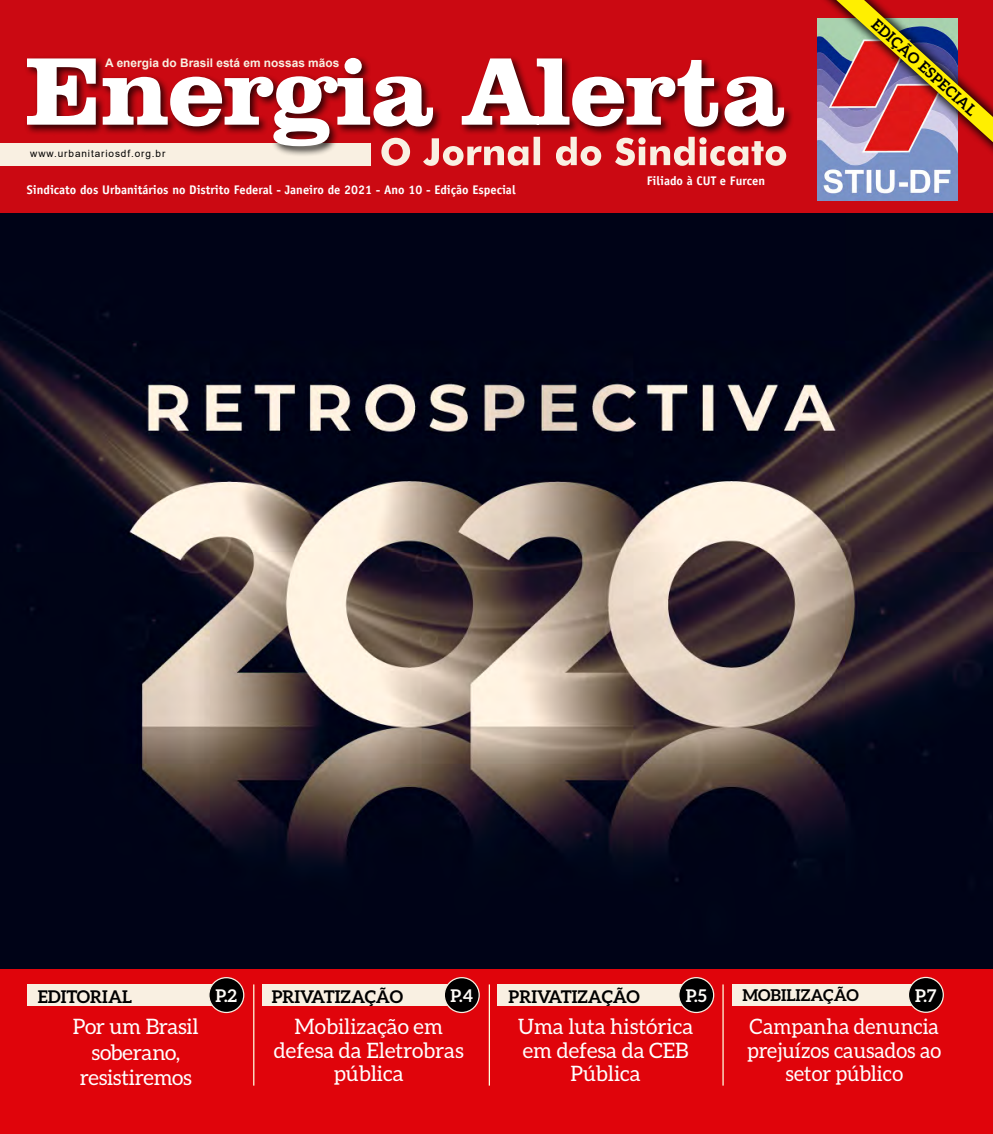
<style>
.page{position:relative;width:993px;height:1134px;background:#fff}
.page>*{position:absolute;margin:0;border:0;box-sizing:border-box;transform-origin:0 0}
.t1{font:21.25px/23.5px "Aleo";color:#fff;text-align:center}
.t2{font:21.25px/23.5px "Aleo";color:#fff;text-align:center;scale:.96 1}
.t3{font:700 17.5px "Aleo";color:#000}
.t4{font:700 17.5px "Aleo";color:#fefcf8}
.t5{font:700 16.25px "Aleo";color:#000}
.t6{font:700 15px "Aleo";color:#000}
.t7{font:700 12.5px "Officina Sans Std";color:#fff}
.t8{font:700 11.88px "Arial";color:#f9f0e2}
.t9{font:10px "Arial";letter-spacing:.09em;color:#000}
</style>
<div class="page">
<img style="left:0;top:213px;width:992px;height:756px">
<div style="left:0;top:0;width:992px;height:213px;background:#cb0912"></div>
<svg style="left:382px;top:156px;width:404px;height:10px"></svg>
<div style="left:0;top:144px;width:370px;height:22px;background:#f9f0e2"></div>
<div style="left:24px;top:55px;width:769px;height:101px;background:#000;opacity:.75"></div>
<svg style="left:27px;top:58px;width:756px;height:88px"></svg>
<img style="left:817px;top:164px;width:139px;height:37px">
<div style="left:0;top:969px;width:992px;height:165px;background:#e0040b"></div>
<div style="left:27px;top:984px;width:199px;height:22px;background:#f9f0e2"></div>
<div style="left:262px;top:984px;width:200px;height:22px;background:#f9f0e2"></div>
<div style="left:497px;top:984px;width:199px;height:22px;background:#f9f0e2"></div>
<div style="left:209px;top:978px;width:35px;height:34px;background:#000;border-radius:50%"></div>
<div style="left:208px;top:977px;width:36px;height:36px;border:1px solid #f9f0e2;border-radius:50%"></div>
<div style="left:444px;top:978px;width:35px;height:34px;background:#000;border-radius:50%"></div>
<div style="left:443px;top:977px;width:36px;height:36px;border:1px solid #f9f0e2;border-radius:50%"></div>
<div style="left:678px;top:978px;width:35px;height:34px;background:#000;border-radius:50%"></div>
<div style="left:678px;top:977px;width:36px;height:36px;border:1px solid #f9f0e2;border-radius:50%"></div>
<div style="left:731px;top:984px;width:200px;height:22px;background:#f9f0e2"></div>
<div style="left:908px;top:977px;width:34px;height:35px;background:#000;border-radius:50%"></div>
<div style="left:907px;top:977px;width:36px;height:36px;border:1px solid #f9f0e2;border-radius:50%"></div>
<hr style="left:253px;top:984px;width:1px;height:101px;background:#ffffe0">
<hr style="left:488px;top:984px;width:2px;height:101px;background:#ffffe0">
<hr style="left:722px;top:984px;width:1px;height:101px;background:#ffffe0">
<div style="left:812px;top:0;width:180px;height:164px;background:#000;opacity:.81"></div>
<img style="left:836px;top:0;width:156px;height:142px">
<p class="t8" style="left:105px;top:55px;width:235px">A energia do Brasil está em nossas mãos</p>
<p class="t9" style="left:30px;top:147px;width:136px">www.urbanitariosdf.org.br</p>
<p class="t7" style="left:27px;top:182px;width:490px">Sindicato dos Urbanitários no Distrito Federal - Janeiro de 2021 - Ano 10 - Edição Especial</p>
<p class="t7" style="left:646px;top:173px;width:120px">Filiado à CUT e Furcen</p>
<p class="t6" style="left:879px;top:15px;width:137px;rotate:42deg">EDIÇÃO ESPECIAL</p>
<p class="t3" style="left:38px;top:986px;width:96px">EDITORIAL</p>
<p class="t4" style="left:215px;top:986px;width:23px">P.2</p>
<p class="t3" style="left:272px;top:986px;width:133px">PRIVATIZAÇÃO</p>
<p class="t4" style="left:450px;top:986px;width:24px">P.4</p>
<p class="t3" style="left:508px;top:986px;width:133px">PRIVATIZAÇÃO</p>
<p class="t4" style="left:685px;top:986px;width:23px">P.5</p>
<p class="t5" style="left:742px;top:986px;width:118px">MOBILIZAÇÃO</p>
<p class="t4" style="left:914px;top:986px;width:23px">P.7</p>
<p class="t1" style="left:274px;top:1014px;width:191px">Mobilização em defesa da Eletrobras pública</p>
<p class="t2" style="left:747px;top:1014px;width:203px">Campanha denuncia prejuízos causados ao setor público</p>
<p class="t1" style="left:73px;top:1013px;width:127px;line-height:25.5px">Por um Brasil soberano, resistiremos</p>
<p class="t1" style="left:518px;top:1014px;width:176px">Uma luta histórica em defesa da CEB<br>Pública</p>
</div>
